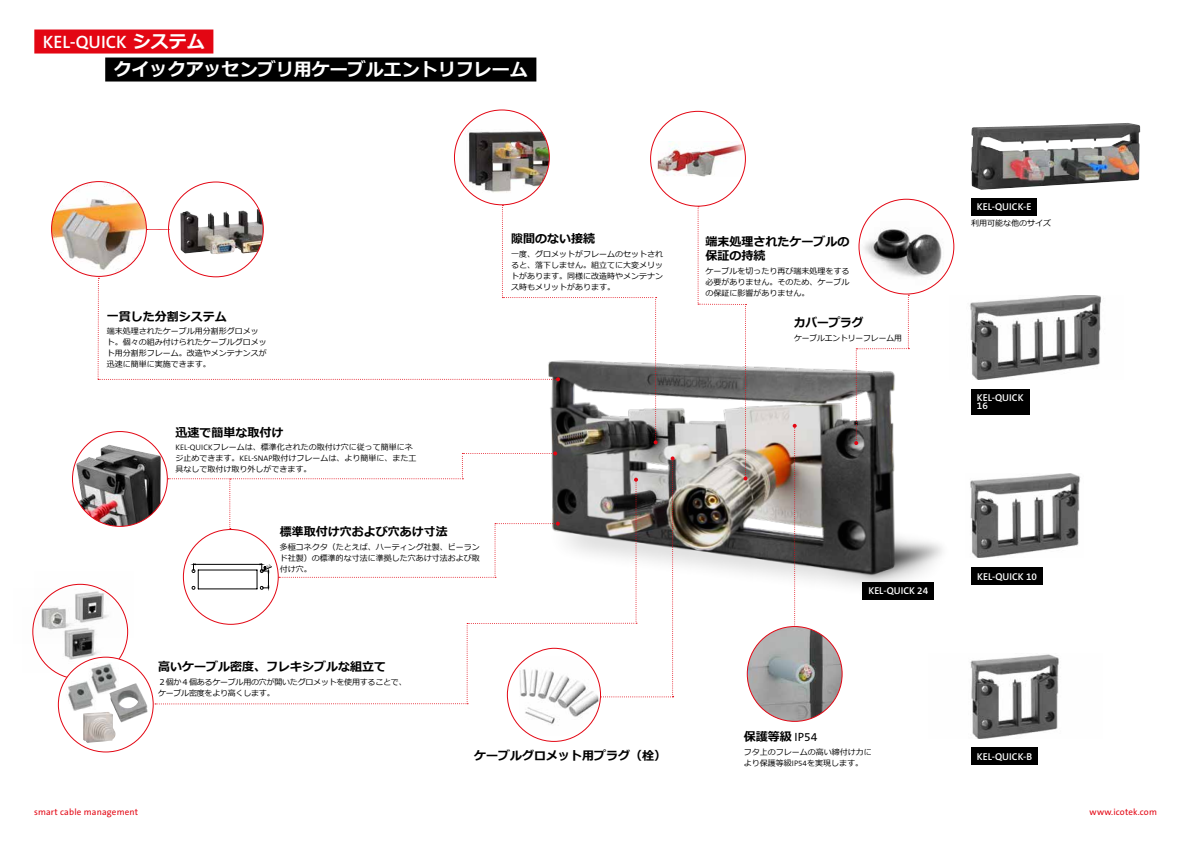
<style>
.page{position:relative;width:1191px;height:842px;background:#fff}
.page>*{position:absolute;margin:0;border:0;box-sizing:border-box;transform-origin:0 0}
.t1{font:700 18px "Meiryo";color:#fff}
.t2{font:600 18px "The Sans B W6";color:#fff}
.t3{font:700 12px/14.4px "Meiryo";color:#000}
.t4{font:600 10px/8.2px "The Sans B W6";color:#fff}
.t5{font:9px "The Sans B W5 Plain";letter-spacing:.02em;color:#e30613}
.t6{font:8px/11px "Meiryo";color:#000}
.t7{font:8px/11px "Meiryo";letter-spacing:-.03em;color:#000}
.s1{font-family:"Meiryo";font-weight:700}
.s2{font-family:"The Sans B W4";font-weight:300}
.s3{font-family:"The Sans B W5 Plain";font-weight:400}
</style>
<div class="page">
<img style="left:551px;top:348px;width:391px;height:238px">
<svg style="left:697px;top:206px;width:50px;height:274px"></svg>
<svg style="left:854px;top:295px;width:55px;height:150px"></svg>
<img style="left:657px;top:141px;width:88px;height:35px">
<img style="left:860px;top:199px;width:93px;height:95px">
<img style="left:454px;top:112px;width:95px;height:93px">
<img style="left:76px;top:445px;width:83px;height:81px">
<svg style="left:792px;top:424px;width:4px;height:202px"></svg>
<img style="left:747px;top:626px;width:95px;height:95px;border-radius:47px">
<img style="left:970px;top:473px;width:111px;height:85px">
<div style="left:971px;top:568px;width:71px;height:17px;background:#000"></div>
<div style="left:862px;top:583px;width:72px;height:17px;background:#000"></div>
<img style="left:970px;top:654px;width:89px;height:84px">
<div style="left:971px;top:748px;width:66px;height:17px;background:#000"></div>
<img style="left:970px;top:295px;width:131px;height:85px">
<div style="left:977px;top:393px;width:54px;height:16px;background:#000"></div>
<div style="left:971px;top:389px;width:58px;height:25px;background:#000"></div>
<img style="left:971px;top:123px;width:155px;height:11px">
<div style="left:971px;top:198px;width:66px;height:18px;background:#000"></div>
<svg style="left:507px;top:648px;width:93px;height:93px"></svg>
<img style="left:519px;top:704px;width:79px;height:32px">
<img style="left:39px;top:583px;width:90px;height:54px">
<img style="left:32px;top:607px;width:94px;height:65px">
<div style="left:58px;top:657px;width:95px;height:95px;background:#fff;border-radius:50%"></div>
<img style="left:83px;top:712px;width:24px;height:31px">
<img style="left:68px;top:681px;width:26px;height:30px">
<img style="left:89px;top:663px;width:28px;height:31px">
<img style="left:109px;top:683px;width:39px;height:40px">
<img style="left:52px;top:182px;width:94px;height:94px;border-radius:47px">
<svg style="left:97px;top:205px;width:560px;height:239px"></svg>
<div style="left:34px;top:30px;width:179px;height:24px;background:#e30613"></div>
<div style="left:105px;top:58px;width:431px;height:24px;background:#000"></div>
<svg style="left:155px;top:451px;width:519px;height:253px"></svg>
<h1 class="t2" style="left:43px;top:30px;width:163px">KEL-QUICK <span class="s1">システム</span></h1>
<h1 class="t1" style="left:114px;top:57px;width:415px">クイックアッセンブリ用ケーブルエントリフレーム</h1>
<h2 class="t3" style="left:107px;top:310px;width:121px">一貫した分割システム</h2>
<p class="t6" style="left:107px;top:326px;width:162px">端末処理されたケーブル用分割形グロメット。個々の組み付けられたケーブルグロメット用分割形フレーム。改造やメンテナンスが迅速に簡単に実施できます。</p>
<h2 class="t3" style="left:175px;top:426px;width:109px">迅速で簡単な取付け</h2>
<p class="t6" style="left:175px;top:442px;width:243px"><span class="s2">KEL-QUICK</span>フレームは、標準化されたの取付け穴に従って簡単にネジ止めできます。<span class="s2">KEL-SNAP</span>取付けフレームは、より簡単に、また工具なしで取付け取り外しができます。</p>
<h2 class="t3" style="left:280px;top:525px;width:169px">標準取付け穴および穴あけ寸法</h2>
<p class="t6" style="left:280px;top:542px;width:201px;text-align:justify">多極コネクタ（たとえば、ハーティング社製、ビーランド社製）の標準的な寸法に準拠した穴あけ寸法および取付け穴。</p>
<h2 class="t3" style="left:511px;top:232px;width:85px">隙間のない接続</h2>
<p class="t6" style="left:511px;top:249px;width:153px;text-align:justify">一度、グロメットがフレームのセットされると、落下しません。組立てに大変メリットがあります。同様に改造時やメンテナンス時もメリットがあります。</p>
<h2 class="t3" style="left:158px;top:660px;width:230px">高いケーブル密度、フレキシブルな組立て</h2>
<p class="t7" style="left:158px;top:677px;width:250px">２個か４個あるケーブル用の穴が開いたグロメットを使用することで、ケーブル密度をより高くします。</p>
<h2 class="t3" style="left:474px;top:749px;width:193px">ケーブルグロメット用プラグ（栓）</h2>
<h2 class="t3" style="left:705px;top:235px;width:145px">端末処理されたケーブルの保証の持続</h2>
<p class="t6" style="left:705px;top:266px;width:145px;text-align:justify">ケーブルを切ったり再び端末処理をする必要がありません。そのため、ケーブルの保証に影響がありません。</p>
<h2 class="t3" style="left:794px;top:316px;width:71px">カバープラグ</h2>
<p class="t6" style="left:794px;top:333px;width:109px">ケーブルエントリーフレーム用</p>
<p class="t4" style="left:868px;top:587px;width:61px">KEL-QUICK 24</p>
<h2 class="t3" style="left:744px;top:730px;width:75px">保護等級 <span class="s3">IP54</span></h2>
<p class="t6" style="left:744px;top:747px;width:129px">フタ上のフレームの高い締付け力により保護等級<span class="s2">IP54</span>を実現します。</p>
<p class="t4" style="left:977px;top:203px;width:56px">KEL-QUICK-E</p>
<p class="t6" style="left:971px;top:218px;width:81px">利用可能な他のサイズ</p>
<p class="t4" style="left:977px;top:393px;width:48px">KEL-QUICK<br>16</p>
<p class="t4" style="left:977px;top:572px;width:61px">KEL-QUICK 10</p>
<p class="t4" style="left:977px;top:752px;width:57px">KEL-QUICK-B</p>
<p class="t5" style="left:34px;top:806px;width:106px">smart cable management</p>
<p class="t5" style="left:1089px;top:806px;width:69px">www.icotek.com</p>
</div>
